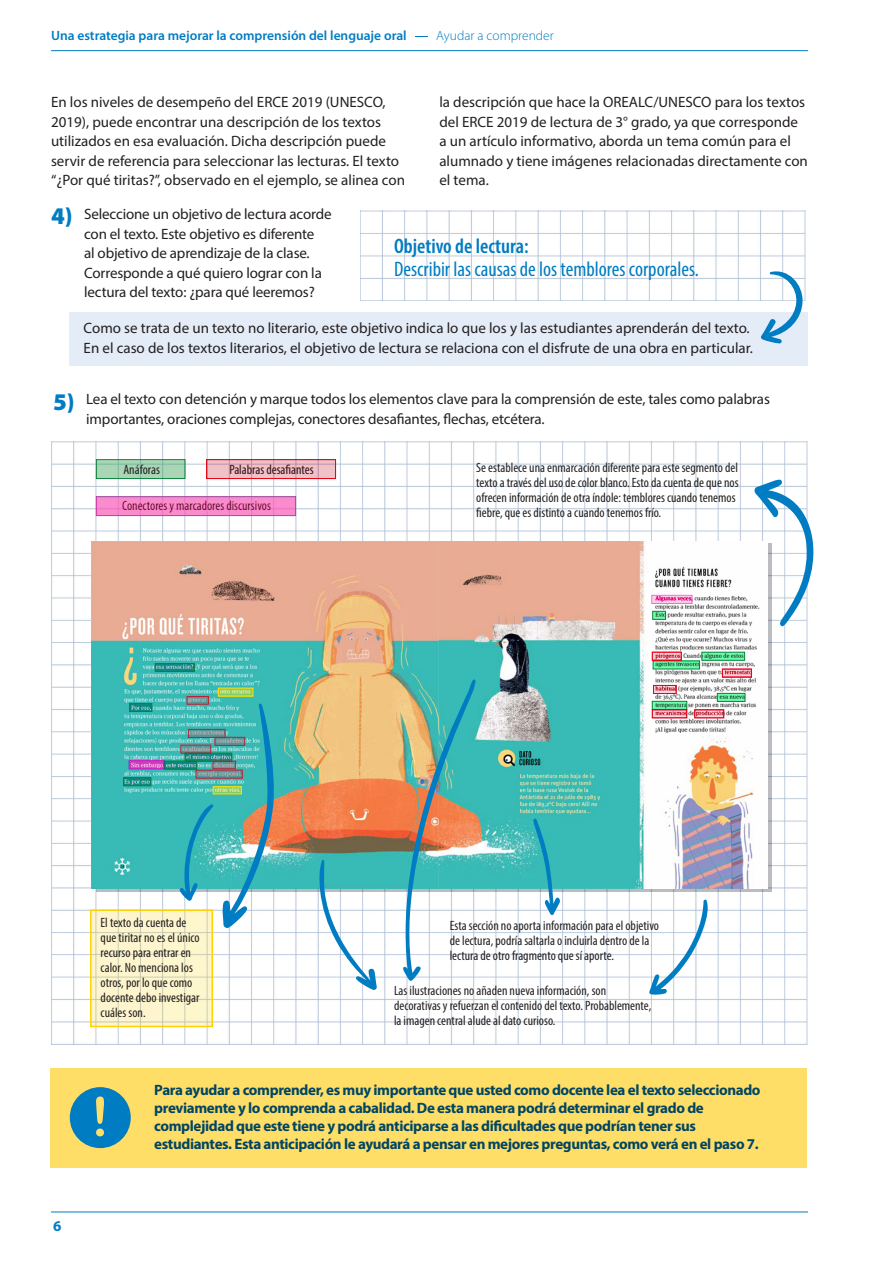
<style>
.page{position:relative;width:893px;height:1263px;background:#fff}
.page>*{position:absolute;margin:0;border:0;box-sizing:border-box;transform-origin:0 0}
.t1{font:900 24px "Myriad Pro";color:#007cc2}
.t2{font:condensed 21px "Myriad Pro";color:#007cc2}
.t3{font:600 condensed 21px "Myriad Pro";color:#007cc2}
.t4{font:15px/19.5px "Myriad Pro";color:#231f20}
.t5{font:700 15px/18px "Myriad Pro";letter-spacing:-.025em;color:#004563}
.t6{font:700 15px "Myriad Pro";color:#007cc2}
.t7{font:condensed 13.5px/15px "Myriad Pro";color:#231f20}
.t8{font:600 13.5px "Myriad Pro";color:#007cc2}
.s1{font-weight:300}
</style>
<div class="page">
<img style="left:51px;top:442px;width:757px;height:603px">
<img style="left:92px;top:542px;width:675px;height:346px">
<div style="left:69px;top:312px;width:739px;height:54px;background:#e4ecf7"></div>
<img style="left:360px;top:211px;width:446px;height:90px">
<svg style="left:760px;top:268px;width:43px;height:75px"></svg>
<svg style="left:319px;top:859px;width:58px;height:131px"></svg>
<svg style="left:222px;top:703px;width:55px;height:226px;background:#69b9bb"></svg>
<svg style="left:754px;top:480px;width:60px;height:147px"></svg>
<svg style="left:533px;top:818px;width:28px;height:98px;background:#54bbc4"></svg>
<img style="left:393px;top:679px;width:83px;height:302px">
<svg style="left:649px;top:899px;width:60px;height:96px"></svg>
<svg style="left:179px;top:804px;width:35px;height:97px;background:#42b5bd"></svg>
<svg style="left:654px;top:613px;width:10px;height:5px"></svg>
<div style="left:652px;top:611px;width:14px;height:9px;border:1px solid #0e8240"></div>
<svg style="left:703px;top:654px;width:40px;height:5px"></svg>
<div style="left:701px;top:652px;width:44px;height:9px;border:1px solid #0e8240"></div>
<svg style="left:655px;top:662px;width:43px;height:5px"></svg>
<div style="left:653px;top:660px;width:47px;height:9px;border:1px solid #0e8240"></div>
<svg style="left:719px;top:695px;width:24px;height:5px"></svg>
<div style="left:717px;top:693px;width:28px;height:9px;border:1px solid #0e8240"></div>
<svg style="left:654px;top:703px;width:31px;height:5px"></svg>
<div style="left:652px;top:701px;width:35px;height:9px;border:1px solid #0e8240"></div>
<div style="left:213px;top:786px;width:29px;height:8px;border:1px solid #fed304"></div>
<svg style="left:98px;top:461px;width:85px;height:16px"></svg>
<div style="left:96px;top:459px;width:89px;height:20px;border:1px solid #0e8240"></div>
<svg style="left:157px;top:665px;width:36px;height:5px"></svg>
<svg style="left:131px;top:705px;width:19px;height:5px"></svg>
<svg style="left:187px;top:755px;width:43px;height:4px"></svg>
<svg style="left:166px;top:763px;width:29px;height:4px"></svg>
<svg style="left:125px;top:779px;width:24px;height:5px"></svg>
<div style="left:96px;top:496px;width:200px;height:20px;border:1px solid #983e97"></div>
<div style="left:50px;top:1068px;width:757px;height:99px;background:#ffde68"></div>
<svg style="left:93px;top:912px;width:117px;height:112px;background:#f8f1ca"></svg>
<div style="left:90px;top:909px;width:123px;height:118px;border:2px solid #fed304"></div>
<svg style="left:70px;top:1087px;width:61px;height:61px"></svg>
<svg style="left:654px;top:711px;width:31px;height:5px"></svg>
<div style="left:652px;top:709px;width:35px;height:9px;border:1px solid #c21f32"></div>
<svg style="left:696px;top:711px;width:26px;height:5px"></svg>
<div style="left:694px;top:709px;width:30px;height:9px;border:1px solid #c21f32"></div>
<svg style="left:654px;top:654px;width:26px;height:4px"></svg>
<div style="left:652px;top:652px;width:30px;height:8px;border:1px solid #c21f32"></div>
<svg style="left:208px;top:461px;width:126px;height:16px;background:#ebbbc4"></svg>
<div style="left:206px;top:459px;width:130px;height:20px;border:1px solid #c21f32"></div>
<svg style="left:724px;top:671px;width:26px;height:4px"></svg>
<div style="left:722px;top:669px;width:30px;height:8px;border:1px solid #c21f32"></div>
<svg style="left:655px;top:687px;width:19px;height:5px"></svg>
<div style="left:653px;top:685px;width:23px;height:9px;border:1px solid #c21f32"></div>
<div style="left:155px;top:663px;width:40px;height:9px;border:1px solid #0e8240"></div>
<div style="left:129px;top:703px;width:23px;height:9px;border:1px solid #0e8240"></div>
<div style="left:185px;top:753px;width:47px;height:8px;border:1px solid #0e8240"></div>
<div style="left:164px;top:761px;width:33px;height:8px;border:1px solid #0e8240"></div>
<div style="left:123px;top:777px;width:28px;height:9px;border:1px solid #0e8240"></div>
<svg style="left:131px;top:762px;width:31px;height:5px"></svg>
<svg style="left:213px;top:787px;width:28px;height:7px"></svg>
<svg style="left:218px;top:688px;width:35px;height:8px"></svg>
<svg style="left:96px;top:497px;width:200px;height:19px;background:#f483c9"></svg>
<svg style="left:651px;top:595px;width:41px;height:9px"></svg>
<svg style="left:189px;top:698px;width:18px;height:5px"></svg>
<div style="left:187px;top:696px;width:22px;height:9px;border:1px solid #c21f32"></div>
<svg style="left:190px;top:731px;width:33px;height:5px"></svg>
<div style="left:188px;top:729px;width:37px;height:9px;border:1px solid #c21f32"></div>
<svg style="left:217px;top:739px;width:26px;height:5px"></svg>
<div style="left:215px;top:737px;width:30px;height:9px;border:1px solid #c21f32"></div>
<svg style="left:182px;top:747px;width:27px;height:4px"></svg>
<div style="left:180px;top:745px;width:31px;height:8px;border:1px solid #c21f32"></div>
<svg style="left:215px;top:763px;width:19px;height:4px"></svg>
<div style="left:213px;top:761px;width:23px;height:8px;border:1px solid #c21f32"></div>
<svg style="left:198px;top:772px;width:43px;height:4px"></svg>
<div style="left:196px;top:770px;width:47px;height:8px;border:1px solid #c21f32"></div>
<div style="left:129px;top:760px;width:35px;height:9px;border:1px solid #983e97"></div>
<hr style="left:51px;top:1211px;width:757px;height:1px;background:#007cc2">
<hr style="left:51px;top:50px;width:757px;height:1px;background:#007cc2">
<p class="t8" style="left:51px;top:27px;width:504px">Una estrategia para mejorar la comprensión del lenguaje oral <span class="s1">- Ayudar a comprender</span></p>
<p class="t4" style="left:51px;top:92px;width:355px">En los niveles de desempeño del ERCE 2019 (UNESCO, 2019), puede encontrar una descripción de los textos utilizados en esa evaluación. Dicha descripción puede servir de referencia para seleccionar las lecturas. El texto “¿Por qué tiritas?”, observado en el ejemplo, se alinea con</p>
<p class="t4" style="left:84px;top:204px;width:249px">Seleccione un objetivo de lectura acorde con el texto. Este objetivo es diferente<br>al objetivo de aprendizaje de la clase.<br>Corresponde a qué quiero lograr con la lectura del texto: ¿para qué leeremos?</p>
<p class="t4" style="left:439px;top:92px;width:370px">la descripción que hace la OREALC/UNESCO para los textos del ERCE 2019 de lectura de 3° grado, ya que corresponde a un artículo informativo, aborda un tema común para el alumnado y tiene imágenes relacionadas directamente con el tema.</p>
<p class="t1" style="left:51px;top:200px;width:23px">4)</p>
<p class="t3" style="left:394px;top:233px;width:136px">Objetivo de lectura:</p>
<p class="t2" style="left:394px;top:256px;width:306px">Describir las causas de los temblores corporales.</p>
<p class="t4" style="left:84px;top:318px;width:671px">Como se trata de un texto no literario, este objetivo indica lo que los y las estudiantes aprenderán del texto.<br>En el caso de los textos literarios, el objetivo de lectura se relaciona con el disfrute de una obra en particular.</p>
<p class="t1" style="left:53px;top:386px;width:23px">5)</p>
<p class="t4" style="left:86px;top:389px;width:685px">Lea el texto con detención y marque todos los elementos clave para la comprensión de este, tales como palabras importantes, oraciones complejas, conectores desafiantes, flechas, etcétera.</p>
<p class="t7" style="left:123px;top:461px;width:38px">Anáforas</p>
<p class="t7" style="left:229px;top:462px;width:86px">Palabras desafiantes</p>
<p class="t7" style="left:122px;top:498px;width:150px">Conectores y marcadores discursivos</p>
<p class="t7" style="left:476px;top:460px;width:264px">Se establece una enmarcación diferente para este segmento del texto a través del uso de color blanco. Esto da cuenta de que nos ofrecen información de otra índole: temblores cuando tenemos fiebre, que es distinto a cuando tenemos frío.</p>
<p class="t6" style="left:53px;top:1216px;width:10px">6</p>
<p class="t7" style="left:101px;top:915px;width:101px">El texto da cuenta de que tiritar no es el único recurso para entrar en calor. No menciona los otros, por lo que como docente debo investigar cuáles son.</p>
<p class="t7" style="left:450px;top:917px;width:211px">Esta sección no aporta información para el objetivo de lectura, podría saltarla o incluirla dentro de la lectura de otro fragmento que sí aporte.</p>
<p class="t7" style="left:394px;top:983px;width:259px">Las ilustraciones no añaden nueva información, son decorativas y refuerzan el contenido del texto. Probablemente, la imagen central alude al dato curioso.</p>
<p class="t5" style="left:154px;top:1080px;width:608px">Para ayudar a comprender, es muy importante que usted como docente lea el texto seleccionado previamente y lo comprenda a cabalidad. De esta manera podrá determinar el grado de complejidad que este tiene y podrá anticiparse a las dificultades que podrían tener sus estudiantes. Esta anticipación le ayudará a pensar en mejores preguntas, como verá en el paso 7.</p>
</div>
